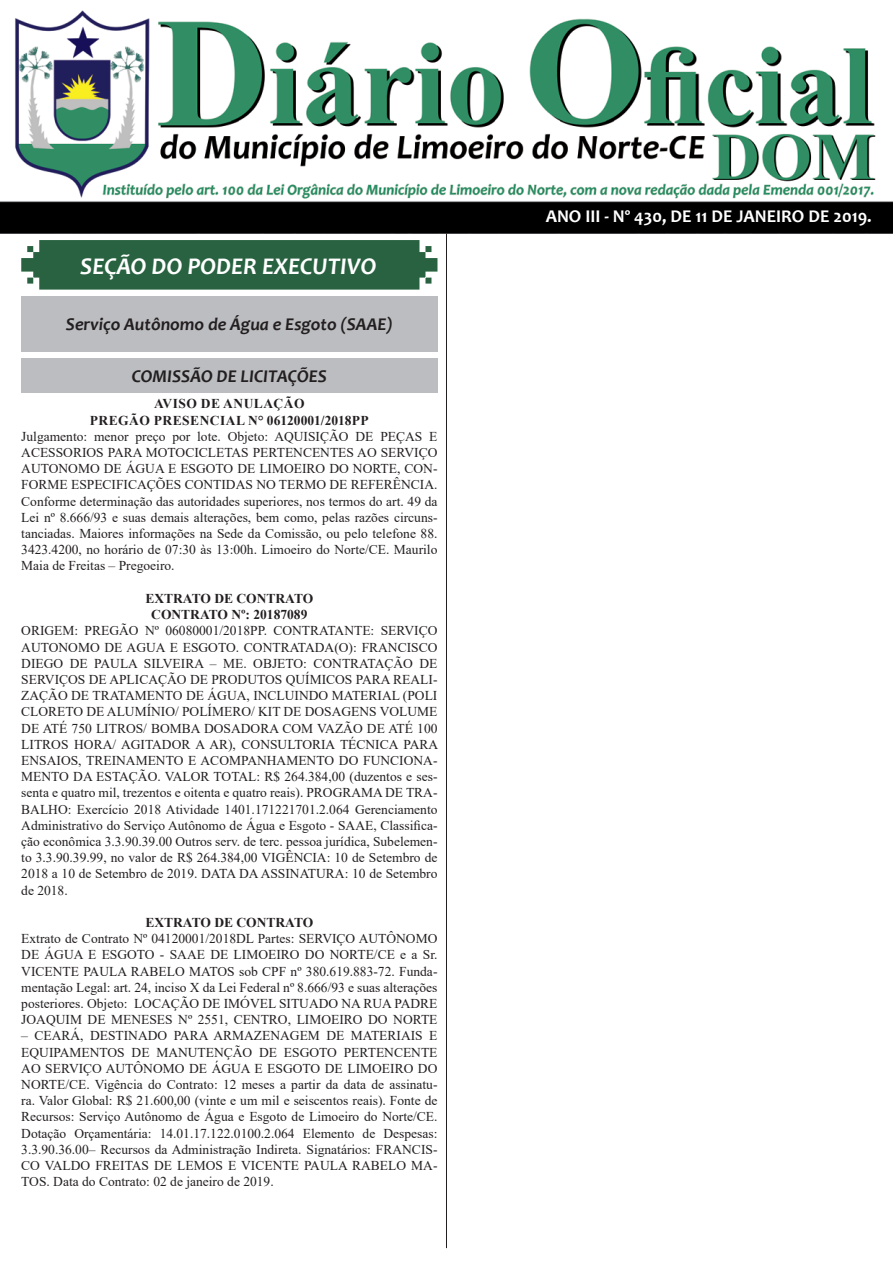
<style>
.page{position:relative;width:893px;height:1263px;background:#fff}
.page>*{position:absolute;margin:0;border:0;box-sizing:border-box;transform-origin:0 0}
.t1{font:italic 700 24px "Candara";color:#fff}
.t2{font:italic 700 18px "Candara";color:#231f20}
.t3{font:700 18px "Candara";color:#fff}
.t4{font:13.5px/16.2px "Times New Roman";color:#231f20;text-align:justify}
.t5{font:700 13.5px "Times New Roman";color:#231f20}
.t6{font:700 13.5px "Times New Roman";letter-spacing:.035em;color:#231f20}
</style>
<div class="page">
<img style="left:0;top:10px;width:893px;height:224px">
<svg style="left:21px;top:240px;width:416px;height:50px;background:#346a4a"></svg>
<hr style="left:446px;top:233px;width:1px;height:1015px;background:#231f20">
<div style="left:21px;top:296px;width:416px;height:55px;background:#bcbdc0"></div>
<div style="left:21px;top:358px;width:416px;height:35px;background:#bcbdc0"></div>
<p class="t1" style="left:80px;top:251px;width:298px">SEÇÃO DO PODER EXECUTIVO</p>
<p class="t2" style="left:66px;top:313px;width:328px">Serviço Autônomo de Água e Esgoto (SAAE)</p>
<p class="t2" style="left:132px;top:365px;width:197px">COMISSÃO DE LICITAÇÕES</p>
<p class="t6" style="left:154px;top:394px;width:152px">AVISO DE ANULAÇÃO</p>
<p class="t6" style="left:90px;top:410px;width:281px">PREGÃO PRESENCIAL N° 06120001/2018PP</p>
<p class="t4" style="left:21px;top:428px;width:418px">Julgamento: menor preço por lote. Objeto: AQUISIÇÃO DE PEÇAS E ACESSORIOS PARA MOTOCICLETAS PERTENCENTES AO SERVIÇO AUTONOMO DE ÁGUA E ESGOTO DE LIMOEIRO DO NORTE, CON-FORME ESPECIFICAÇÕES CONTIDAS NO TERMO DE REFERÊNCIA.<br>Conforme determinação das autoridades superiores, nos termos do art. 49 da Lei nº 8.666/93 e suas demais alterações, bem como, pelas razões circuns&shy;tanciadas. Maiores informações na Sede da Comissão, ou pelo telefone 88.<br>3423.4200, no horário de 07:30 às 13:00h. Limoeiro do Norte/CE. Maurilo Maia de Freitas – Pregoeiro.</p>
<p class="t5" style="left:145px;top:589px;width:169px">EXTRATO DE CONTRATO</p>
<p class="t5" style="left:151px;top:605px;width:158px">CONTRATO Nº: 20187089</p>
<p class="t4" style="left:21px;top:622px;width:418px">ORIGEM: PREGÃO Nº 06080001/2018PP. CONTRATANTE: SERVIÇO AUTONOMO DE AGUA E ESGOTO. CONTRATADA(O): FRANCISCO DIEGO DE PAULA SILVEIRA – ME. OBJETO: CONTRATAÇÃO DE SERVIÇOS DE APLICAÇÃO DE PRODUTOS QUÍMICOS PARA REALI-ZAÇÃO DE TRATAMENTO DE ÁGUA, INCLUINDO MATERIAL (POLI CLORETO DE ALUMÍNIO/ POLÍMERO/ KIT DE DOSAGENS VOLUME DE ATÉ 750 LITROS/ BOMBA DOSADORA COM VAZÃO DE ATÉ 100<br>LITROS HORA/ AGITADOR A AR), CONSULTORIA TÉCNICA PARA ENSAIOS, TREINAMENTO E ACOMPANHAMENTO DO FUNCIONA-MENTO DA ESTAÇÃO. VALOR TOTAL: R$ 264.384,00 (duzentos e ses&shy;senta e quatro mil, trezentos e oitenta e quatro reais). PROGRAMA DE TRA-BALHO: Exercício 2018 Atividade 1401.171221701.2.064 Gerenciamento Administrativo do Serviço Autônomo de Água e Esgoto - SAAE, Classifica&shy;ção econômica 3.3.90.39.00 Outros serv. de terc. pessoa jurídica, Subelemen&shy;to 3.3.90.39.99, no valor de R$ 264.384,00 VIGÊNCIA: 10 de Setembro de 2018 a 10 de Setembro de 2019. DATA DA ASSINATURA: 10 de Setembro de 2018.</p>
<p class="t5" style="left:145px;top:913px;width:169px">EXTRATO DE CONTRATO</p>
<p class="t4" style="left:21px;top:930px;width:418px">Extrato de Contrato Nº 04120001/2018DL Partes: SERVIÇO AUTÔNOMO DE ÁGUA E ESGOTO - SAAE DE LIMOEIRO DO NORTE/CE e a Sr.<br>VICENTE PAULA RABELO MATOS sob CPF nº 380.619.883-72. Funda&shy;mentação Legal: art. 24, inciso X da Lei Federal nº 8.666/93 e suas alterações posteriores. Objeto: LOCAÇÃO DE IMÓVEL SITUADO NA RUA PADRE JOAQUIM DE MENESES Nº 2551, CENTRO, LIMOEIRO DO NORTE</p>
<p class="t4" style="left:21px;top:1027px;width:418px">– CEARÁ, DESTINADO PARA ARMAZENAGEM DE MATERIAIS E EQUIPAMENTOS DE MANUTENÇÃO DE ESGOTO PERTENCENTE AO SERVIÇO AUTÔNOMO DE ÁGUA E ESGOTO DE LIMOEIRO DO NORTE/CE. Vigência do Contrato: 12 meses a partir da data de assinatu&shy;ra. Valor Global: R$ 21.600,00 (vinte e um mil e seiscentos reais). Fonte de Recursos: Serviço Autônomo de Água e Esgoto de Limoeiro do Norte/CE.<br>Dotação Orçamentária: 14.01.17.122.0100.2.064 Elemento de Despesas:<br>3.3.90.36.00– Recursos da Administração Indireta. Signatários: FRANCIS-CO VALDO FREITAS DE LEMOS E VICENTE PAULA RABELO MA-TOS. Data do Contrato: 02 de janeiro de 2019.</p>
<p class="t3" style="left:546px;top:205px;width:328px">ANO III - Nº 430, DE 11 DE JANEIRO DE 2019.</p>
</div>
